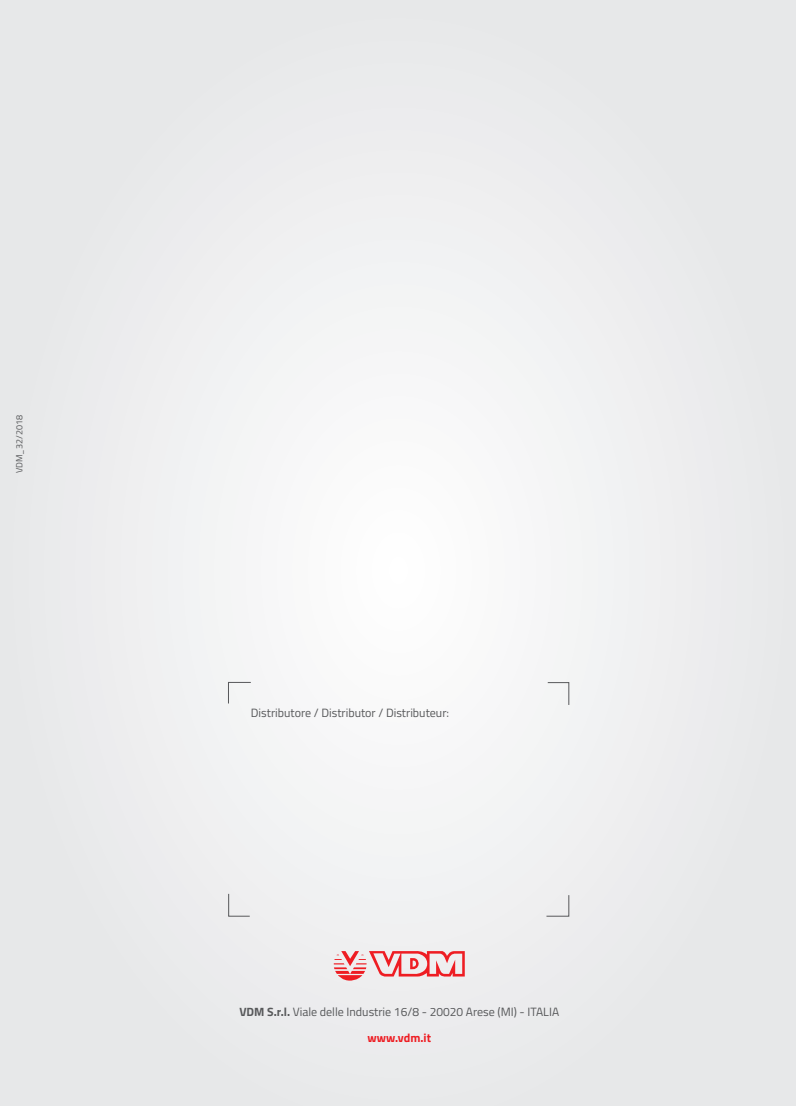
<style>
.page{position:relative;width:796px;height:1106px;background:#fff}
.page>*{position:absolute;margin:0;border:0;box-sizing:border-box;transform-origin:0 0}
.t1{font:12px "Titillium Web";color:#57585a}
.t2{font:700 12px "Titillium Web";color:#ee1d23}
.t3{font:9px "Titillium Web";color:#57585a}
.s1{font-weight:700}
</style>
<div class="page">
<div style="left:0;top:0;width:795px;height:1106px;background:#ececee"></div>
<svg style="left:333px;top:951px;width:131px;height:29px"></svg>
<svg style="left:228px;top:682px;width:23px;height:22px"></svg>
<svg style="left:547px;top:682px;width:22px;height:23px"></svg>
<svg style="left:546px;top:895px;width:23px;height:21px"></svg>
<svg style="left:228px;top:893px;width:22px;height:23px"></svg>
<p class="t3" style="left:13px;top:473px;width:60px;rotate:-90deg">VDM_32/2018</p>
<p class="t1" style="left:251px;top:704px;width:200px">Distributore / Distributor / Distributeur:</p>
<p class="t1" style="left:239px;top:1002px;width:321px"><span class="s1">VDM S.r.l.</span> Viale delle Industrie 16/8 - 20020 Arese (MI) - ITALIA</p>
<p class="t2" style="left:367px;top:1028px;width:65px">www.vdm.it</p>
</div>
